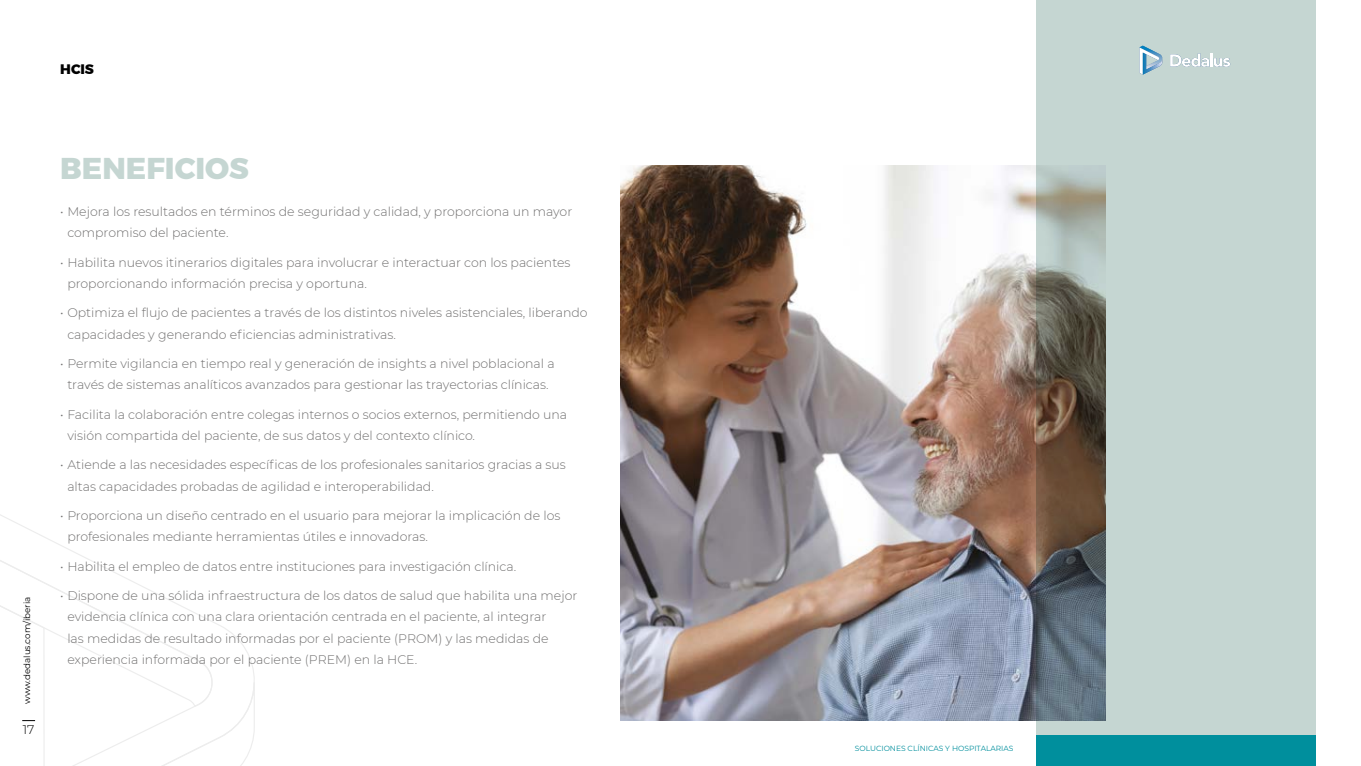
<style>
.page{position:relative;width:1361px;height:766px;background:#fff}
.page>*{position:absolute;margin:0;border:0;box-sizing:border-box;transform-origin:0 0}
.t1{font:800 30px "Montserrat";color:#c5d6d2}
.t2{font:800 13.75px "Montserrat";color:#000}
.t3{font:300 12.5px/21.2px "Montserrat";color:#706f6f}
.t4{font:300 12.5px "Montserrat";color:#000}
.t5{font:8.75px "Montserrat";letter-spacing:-.005em;color:#000}
.t6{font:7.5px "Montserrat";color:#008f9d}
</style>
<div class="page">
<img style="left:620px;top:165px;width:416px;height:555px">
<svg style="left:0;top:535px;width:175px;height:68px"></svg>
<svg style="left:0;top:603px;width:255px;height:162px"></svg>
<svg style="left:1036px;top:0;width:279px;height:735px;background:#b4c1bd"></svg>
<svg style="left:1170px;top:53px;width:60px;height:14px"></svg>
<svg style="left:1139px;top:46px;width:24px;height:29px"></svg>
<div style="left:1036px;top:735px;width:279px;height:30px;background:#008f9d"></div>
<p class="t2" style="left:60px;top:60px;width:35px">HCIS</p>
<p class="t5" style="left:21px;top:703px;width:109px;rotate:-90deg">www.dedalus.com/iberia</p>
<p class="t4" style="left:23px;top:720px;width:13px">17</p>
<h1 class="t1" style="left:60px;top:150px;width:190px">BENEFICIOS</h1>
<p class="t3" style="left:67px;top:200px;width:506px;text-indent:-7px">• Mejora los resultados en términos de seguridad y calidad, y proporciona un mayor compromiso del paciente.</p>
<p class="t3" style="left:67px;top:251px;width:505px;text-indent:-7px">• Habilita nuevos itinerarios digitales para involucrar e interactuar con los pacientes proporcionando información precisa y oportuna.</p>
<p class="t3" style="left:67px;top:302px;width:522px;text-indent:-7px">• Optimiza el flujo de pacientes a través de los distintos niveles asistenciales, liberando capacidades y generando eficiencias administrativas.</p>
<p class="t3" style="left:60px;top:352px;width:496px;text-align:center">• Permite vigilancia en tiempo real y generación de insights a nivel poblacional a través de sistemas analíticos avanzados para gestionar las trayectorias clínicas.</p>
<p class="t3" style="left:67px;top:403px;width:501px;text-indent:-7px">• Facilita la colaboración entre colegas internos o socios externos, permitiendo una visión compartida del paciente, de sus datos y del contexto clínico.</p>
<p class="t3" style="left:67px;top:454px;width:500px;text-indent:-7px">• Atiende a las necesidades específicas de los profesionales sanitarios gracias a sus altas capacidades probadas de agilidad e interoperabilidad.</p>
<p class="t3" style="left:67px;top:504px;width:494px;text-indent:-7px">• Proporciona un diseño centrado en el usuario para mejorar la implicación de los profesionales mediante herramientas útiles e innovadoras.</p>
<p class="t3" style="left:60px;top:555px;width:457px">• Habilita el empleo de datos entre instituciones para investigación clínica.</p>
<p class="t3" style="left:67px;top:584px;width:511px;text-indent:-7px">• Dispone de una sólida infraestructura de los datos de salud que habilita una mejor evidencia clínica con una clara orientación centrada en el paciente, al integrar<br>las medidas de resultado informadas por el paciente (PROM) y las medidas de experiencia informada por el paciente (PREM) en la HCE.</p>
<p class="t6" style="left:855px;top:743px;width:160px">SOLUCIONES CLÍNICAS Y HOSPITALARIAS</p>
</div>
